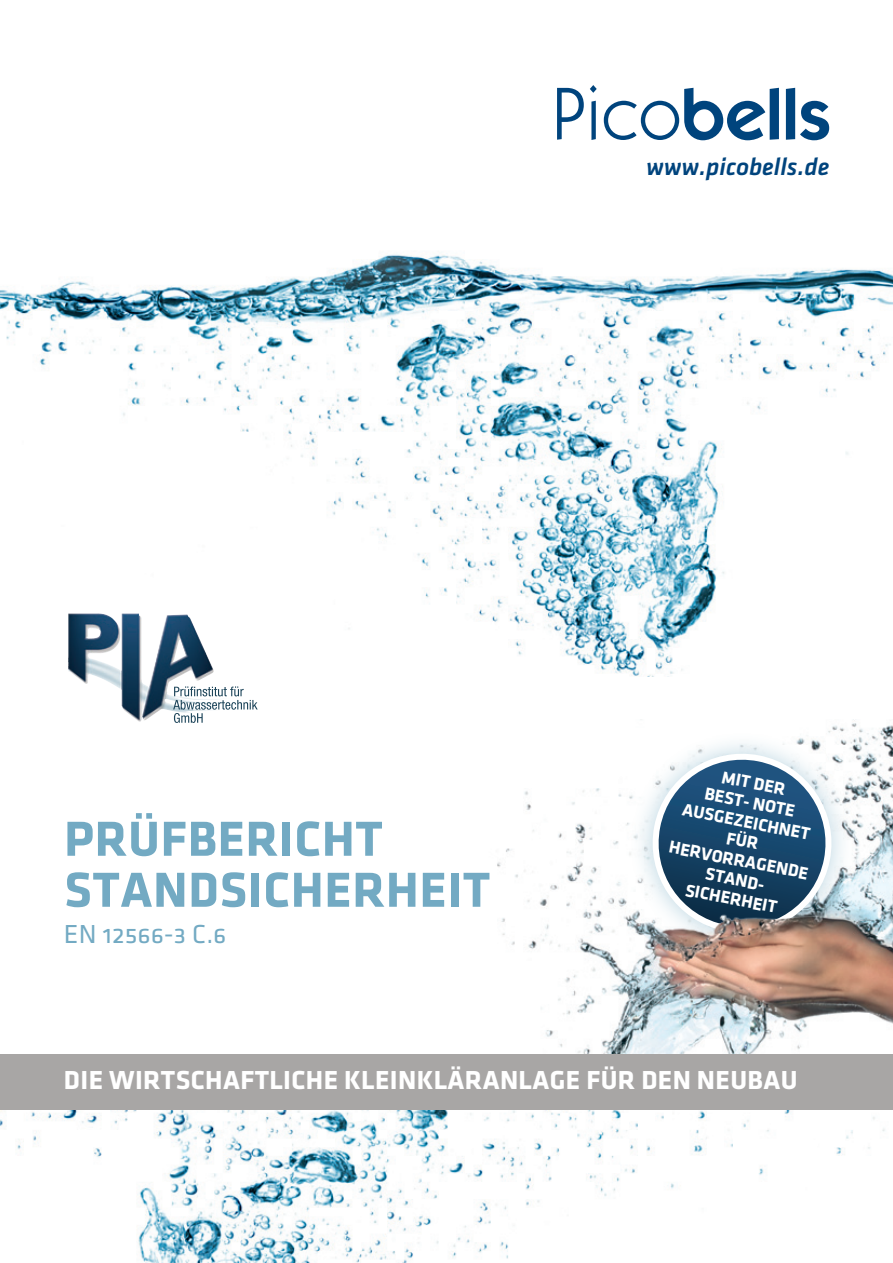
<style>
.page{position:relative;width:893px;height:1263px;background:#fff}
.page>*{position:absolute;margin:0;border:0;box-sizing:border-box;transform-origin:0 0}
.t1{font:51px/51px "Klavika Bold Caps SC";letter-spacing:.015em;color:#73aac3}
.t2{font:27px "Klavika Bold Caps SC";letter-spacing:.015em;color:#fff}
.t3{font:27px "Klavika Reg Caps SC";color:#73aac3}
.t4{font:italic 500 25.2px "Klavika";color:#00447d}
.t5{font:700 18px/19.6px "Klavika";color:#fff;text-align:center}
</style>
<div class="page">
<img style="left:497px;top:719px;width:396px;height:335px">
<div style="left:629px;top:730px;width:226px;height:226px;background:#73aac3;opacity:.5"></div>
<svg style="left:641px;top:742px;width:202px;height:195px"></svg>
<img style="left:0;top:1110px;width:885px;height:153px">
<img style="left:0;top:87px;width:893px;height:589px">
<div style="left:0;top:1054px;width:893px;height:56px;background:#a8a6a5"></div>
<svg style="left:557px;top:88px;width:27px;height:52px"></svg>
<svg style="left:590px;top:85px;width:7px;height:55px"></svg>
<svg style="left:604px;top:88px;width:175px;height:52px"></svg>
<svg style="left:786px;top:88px;width:43px;height:52px"></svg>
<img style="left:68px;top:613px;width:32px;height:71px">
<svg style="left:173px;top:686px;width:85px;height:37px"></svg>
<h3 class="t4" style="left:646px;top:153px;width:185px">www.picobells.de</h3>
<h1 class="t1" style="left:64px;top:813px;width:427px">PRÜFBERICHT<br>STANDSICHERHEIT</h1>
<h2 class="t3" style="left:64px;top:920px;width:164px">en 12566-3 C.6</h2>
<p class="t5" style="left:686px;top:760px;width:143px;rotate:11deg">MIT DER<br>BEST- NOTE<br>AUSGEZEICHNET<br>FÜR<br>HERVORRAGENDE<br>STAND-<br>SICHERHEIT</p>
<h2 class="t2" style="left:64px;top:1065px;width:735px">DIE WIRTSCHAFTLICHE KLEINKLÄRANLAGE FÜR DEN NEUBAU</h2>
</div>
